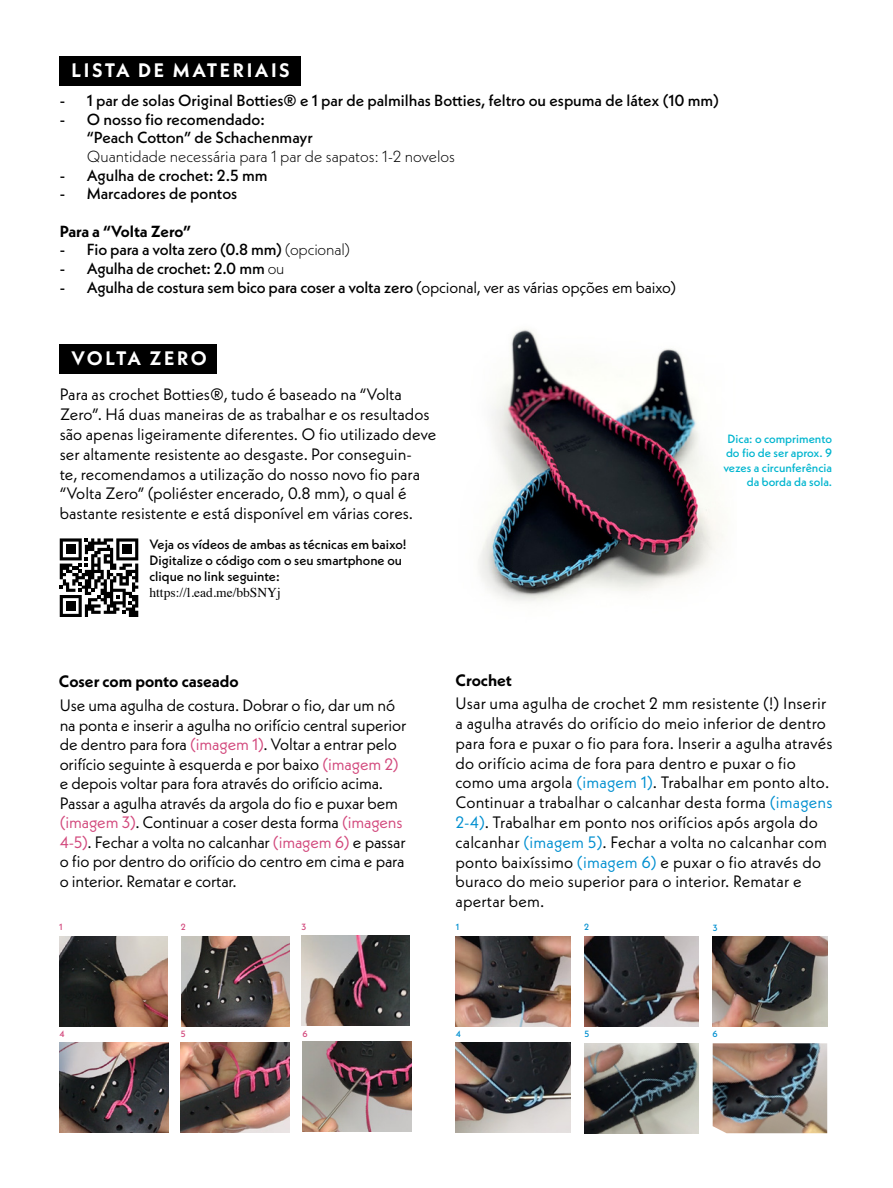
<style>
.page{position:relative;width:893px;height:1188px;background:#fff}
.page>*{position:absolute;margin:0;border:0;box-sizing:border-box;transform-origin:0 0}
.t1{font:700 19.5px "Neue Kabel";letter-spacing:.13em;color:#fff}
.t2{font:700 19.5px "Neue Kabel";letter-spacing:.11em;color:#fff}
.t3{font:16.5px/19.8px "Neue Kabel";color:#000}
.t4{font:700 16.5px "Neue Kabel";color:#000}
.t5{font:500 16.05px/18.6px "Neue Kabel";color:#000}
.t6{font:300 16.05px "Neue Kabel";color:#000}
.t7{font:700 16.05px "Neue Kabel";letter-spacing:-.005em;color:#000}
.t8{font:500 13.5px/16.2px "Neue Kabel";color:#000}
.t9{font:13.5px "Times";color:#000}
.t10{font:500 12px/14.4px "Neue Kabel";color:#00b5cf;text-align:right}
.t11{font:500 9px "Neue Kabel";color:#008fd0}
.t12{font:500 9px "Neue Kabel";color:#d2487c}
.s1{font-weight:300}
.s2{font-weight:400}
.s3{color:#008fd0}
.s4{color:#d2487c}
</style>
<div class="page">
<img style="left:478px;top:329px;width:245px;height:274px">
<img style="left:455px;top:936px;width:115px;height:90px">
<img style="left:584px;top:936px;width:115px;height:90px">
<img style="left:713px;top:936px;width:114px;height:90px">
<img style="left:456px;top:1042px;width:114px;height:90px">
<img style="left:584px;top:1043px;width:115px;height:90px">
<img style="left:713px;top:1043px;width:114px;height:90px">
<img style="left:181px;top:936px;width:109px;height:90px">
<img style="left:59px;top:936px;width:109px;height:90px">
<img style="left:301px;top:936px;width:109px;height:89px">
<img style="left:59px;top:1042px;width:109px;height:90px">
<img style="left:180px;top:1042px;width:109px;height:90px">
<img style="left:302px;top:1042px;width:109px;height:89px">
<svg style="left:60px;top:538px;width:78px;height:79px"></svg>
<div style="left:66px;top:601px;width:9px;height:10px;background:#000"></div>
<div style="left:60px;top:57px;width:241px;height:29px;background:#000"></div>
<div style="left:60px;top:344px;width:157px;height:29px;background:#000"></div>
<p class="t1" style="left:72px;top:58px;width:220px">LISTA DE MATERIAIS</p>
<p class="t5" style="left:60px;top:91px;width:661px">- 1 par de solas Original Botties® e 1 par de palmilhas Botties, feltro ou espuma de látex (10 mm)</p>
<p class="t5" style="left:87px;top:110px;width:228px;text-indent:-27px">- O nosso fio recomendado: “Peach Cotton” de Schachenmayr</p>
<p class="t6" style="left:87px;top:146px;width:370px">Quantidade necessária para 1 par de sapatos: 1-2 novelos</p>
<p class="t5" style="left:60px;top:166px;width:209px">- Agulha de crochet: 2.5 mm</p>
<p class="t5" style="left:60px;top:184px;width:179px">- Marcadores de pontos</p>
<p class="t7" style="left:60px;top:221px;width:133px">Para a “Volta Zero”</p>
<p class="t5" style="left:60px;top:240px;width:292px">- Fio para a volta zero (0.8 mm) <span class="s1">(opcional)</span></p>
<p class="t5" style="left:60px;top:259px;width:226px">- Agulha de crochet: 2.0 mm <span class="s1">ou</span></p>
<p class="t5" style="left:60px;top:278px;width:618px">- Agulha de costura sem bico para coser a volta zero <span class="s2">(opcional, ver as várias opções em baixo)</span></p>
<p class="t2" style="left:72px;top:346px;width:137px">VOLTA ZERO</p>
<p class="t3" style="left:60px;top:384px;width:378px">Para as crochet Botties®, tudo é baseado na “Volta Zero”. Há duas maneiras de as trabalhar e os resultados são apenas ligeiramente diferentes. O fio utilizado deve ser altamente resistente ao desgaste. Por conseguin-<br>te, recomendamos a utilização do nosso novo fio para “Volta Zero” (poliéster encerado, 0.8 mm), o qual é bastante resistente e está disponível em várias cores.</p>
<p class="t8" style="left:149px;top:536px;width:259px">Veja os vídeos de ambas as técnicas em baixo!<br>Digitalize o código com o seu smartphone ou clique no link seguinte:</p>
<p class="t9" style="left:149px;top:580px;width:133px">https://l.ead.me/bbSNYj</p>
<p class="t10" style="left:723px;top:431px;width:110px">Dica: o comprimento do fio de ser aprox. 9 vezes a circunferência da borda da sola.</p>
<p class="t4" style="left:59px;top:671px;width:181px">Coser com ponto caseado</p>
<p class="t4" style="left:455px;top:670px;width:58px">Crochet</p>
<p class="t3" style="left:455px;top:693px;width:379px">Usar uma agulha de crochet 2 mm resistente (!) Inserir a agulha através do orifício do meio inferior de dentro para fora e puxar o fio para fora. Inserir a agulha através do orifício acima de fora para dentro e puxar o fio como uma argola <span class="s3">(imagem 1)</span>. Trabalhar em ponto alto.<br>Continuar a trabalhar o calcanhar desta forma <span class="s3">(imagens 2-4)</span>. Trabalhar em ponto nos orifícios após argola do calcanhar <span class="s3">(imagem 5)</span>. Fechar a volta no calcanhar com ponto baixíssimo <span class="s3">(imagem 6)</span> e puxar o fio através do buraco do meio superior para o interior. Rematar e apertar bem.</p>
<p class="t11" style="left:456px;top:921px;width:5px">1</p>
<p class="t11" style="left:713px;top:922px;width:6px">3</p>
<p class="t3" style="left:60px;top:696px;width:348px">Use uma agulha de costura. Dobrar o fio, dar um nó na ponta e inserir a agulha no orifício central superior de dentro para fora <span class="s4">(imagem 1)</span>. Voltar a entrar pelo orifício seguinte à esquerda e por baixo <span class="s4">(imagem 2) </span>e depois voltar para fora através do orifício acima.<br>Passar a agulha através da argola do fio e puxar bem <span class="s4">(imagem 3)</span>. Continuar a coser desta forma <span class="s4">(imagens 4-5)</span>. Fechar a volta no calcanhar <span class="s4">(imagem 6)</span> e passar o fio por dentro do orifício do centro em cima e para o interior. Rematar e cortar.</p>
<p class="t12" style="left:59px;top:921px;width:5px">1</p>
<p class="t12" style="left:302px;top:921px;width:6px">3</p>
<p class="t11" style="left:584px;top:921px;width:7px">2</p>
<p class="t12" style="left:181px;top:921px;width:7px">2</p>
<p class="t12" style="left:59px;top:1028px;width:7px">4</p>
<p class="t12" style="left:302px;top:1028px;width:7px">6</p>
<p class="t12" style="left:181px;top:1028px;width:6px">5</p>
<p class="t11" style="left:456px;top:1028px;width:7px">4</p>
<p class="t11" style="left:713px;top:1028px;width:7px">6</p>
<p class="t11" style="left:584px;top:1028px;width:6px">5</p>
</div>
